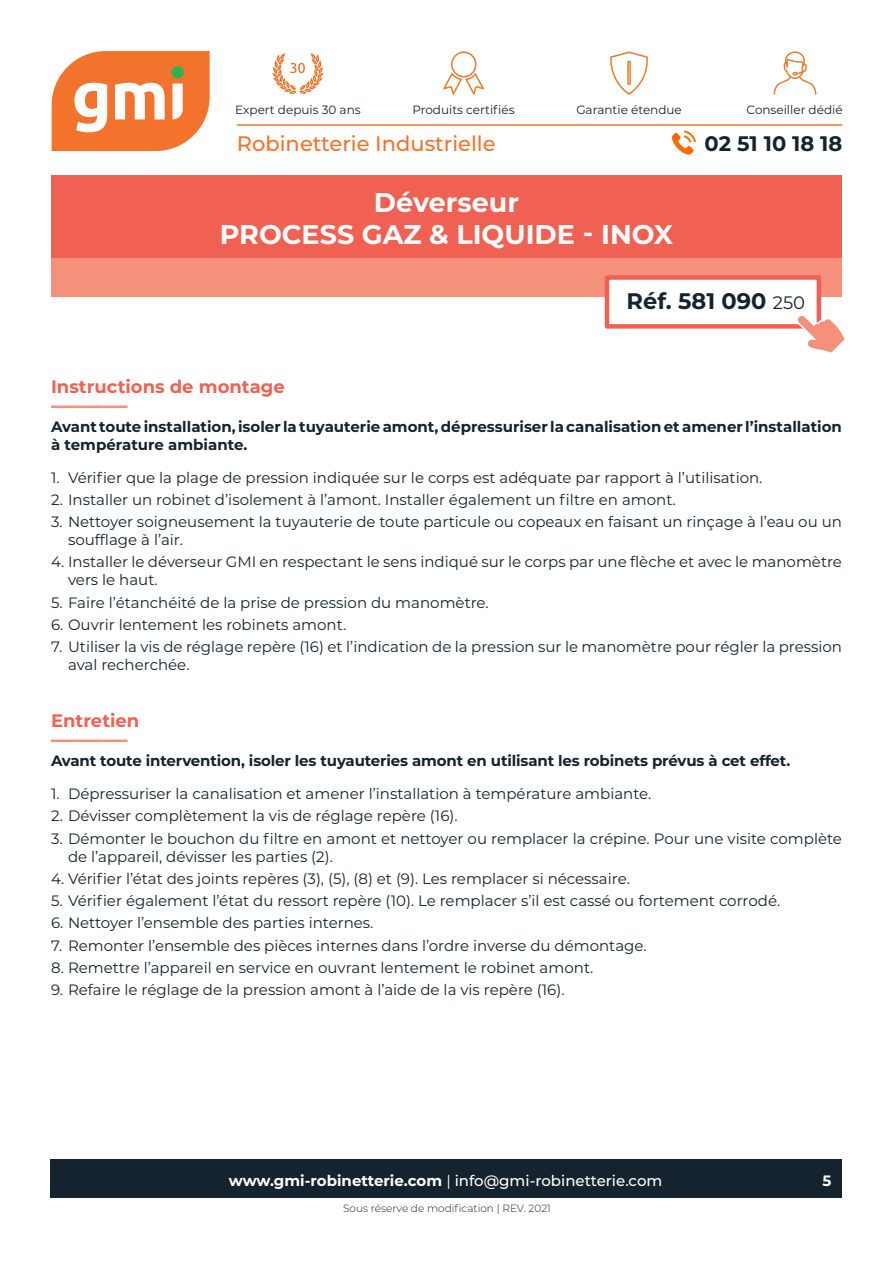
<style>
.page{position:relative;width:893px;height:1263px;background:#fff}
.page>*{position:absolute;margin:0;border:0;box-sizing:border-box;transform-origin:0 0}
.TITRE_Fiche_produit{font:700 27px "Montserrat";color:#fff}
.SOULIGNEMENT_SOUS-TI{font:700 25.5px "Montserrat";color:#f5907b}
.RÉFÉRENCE{font:700 22.5px "Montserrat";color:#14232d}
.t1{font:500 21px "Montserrat";color:#f3732c}
.t2{font:700 21px "Montserrat";color:#14232d}
.SOUS-TITRE{font:700 18px "Montserrat";color:#f16153}
.t3{font:15px/18px "Montserrat";color:#14232d}
.TEXTE{font:700 15px/18px "Montserrat";color:#14232d}
.t4{font:500 15px "Montserrat";color:#fff}
.t5{font:700 15px "Montserrat";color:#fff}
.t6{font:12px "Montserrat";color:#14232d}
.NOTE_BAS_DE_PAGE{font:300 10.5px "Montserrat";color:#14232d}
.s1{font-weight:400;font-size:18px}
.s2{font-weight:700}
.s3{font-weight:400}
</style>
<div class="page">
<div style="left:52px;top:175px;width:790px;height:83px;background:#f16153"></div>
<div style="left:52px;top:258px;width:790px;height:39px;background:#f5907b"></div>
<div style="left:605px;top:275px;width:216px;height:54px;background:#fff;border:4px solid #f16153"></div>
<div style="left:50px;top:1160px;width:792px;height:38px;background:#14232d"></div>
<svg style="left:52px;top:51px;width:158px;height:100px"></svg>
<hr style="left:237px;top:124px;width:605px;height:2px;background:#f3732c">
<img style="left:443px;top:51px;width:41px;height:44px">
<img style="left:610px;top:51px;width:38px;height:44px">
<img style="left:773px;top:51px;width:44px;height:44px">
<svg style="left:672px;top:131px;width:24px;height:24px"></svg>
<svg style="left:795px;top:313px;width:50px;height:40px"></svg>
<img style="left:272px;top:53px;width:52px;height:41px">
<p class="t6" style="left:235px;top:101px;width:127px">Expert depuis 30 ans</p>
<p class="t6" style="left:412px;top:101px;width:104px">Produits certifiés</p>
<p class="t6" style="left:576px;top:101px;width:107px">Garantie étendue</p>
<p class="t6" style="left:747px;top:101px;width:98px">Conseiller dédié</p>
<h3 class="t1" style="left:237px;top:129px;width:260px">Robinetterie Industrielle</h3>
<p class="TITRE_Fiche_produit" style="left:374px;top:183px;width:146px">Déverseur</p>
<p class="TITRE_Fiche_produit" style="left:220px;top:215px;width:455px">PROCESS GAZ &amp; LIQUIDE - INOX</p>
<h3 class="t2" style="left:705px;top:129px;width:139px">02 51 10 18 18</h3>
<p class="RÉFÉRENCE" style="left:627px;top:285px;width:180px">Réf. 581 090 <span class="s1">250</span></p>
<p class="SOUS-TITRE" style="left:51px;top:373px;width:235px">Instructions de montage</p>
<p class="SOULIGNEMENT_SOUS-TI" style="left:51px;top:386px;width:78px">――—</p>
<p class="TEXTE" style="left:51px;top:416px;width:792px">Avant toute installation, isoler la tuyauterie amont, dépressuriser la canalisation et amener l’installation à température ambiante.</p>
<p class="t3" style="left:51px;top:468px;width:713px">1. Vérifier que la plage de pression indiquée sur le corps est adéquate par rapport à l’utilisation.</p>
<p class="t3" style="left:51px;top:490px;width:626px">2. Installer un robinet d’isolement à l’amont. Installer également un filtre en amont.</p>
<p class="t3" style="left:68px;top:512px;width:775px;text-indent:-17px">3. Nettoyer soigneusement la tuyauterie de toute particule ou copeaux en faisant un rinçage à l’eau ou un soufflage à l’air.</p>
<p class="t3" style="left:68px;top:552px;width:775px;text-indent:-17px">4. Installer le déverseur GMI en respectant le sens indiqué sur le corps par une flèche et avec le manomètre vers le haut.</p>
<p class="t3" style="left:51px;top:593px;width:439px">5. Faire l’étanchéité de la prise de pression du manomètre.</p>
<p class="t3" style="left:51px;top:615px;width:297px">6. Ouvrir lentement les robinets amont.</p>
<p class="t3" style="left:68px;top:637px;width:775px;text-indent:-17px">7. Utiliser la vis de réglage repère (16) et l’indication de la pression sur le manomètre pour régler la pression aval recherchée.</p>
<p class="SOUS-TITRE" style="left:51px;top:708px;width:90px">Entretien</p>
<p class="SOULIGNEMENT_SOUS-TI" style="left:51px;top:721px;width:78px">――—</p>
<p class="TEXTE" style="left:51px;top:751px;width:741px">Avant toute intervention, isoler les tuyauteries amont en utilisant les robinets prévus à cet effet.</p>
<p class="t3" style="left:51px;top:784px;width:602px">1. Dépressuriser la canalisation et amener l’installation à température ambiante.</p>
<p class="t3" style="left:51px;top:806px;width:408px">2. Dévisser complètement la vis de réglage repère (16).</p>
<p class="t3" style="left:68px;top:829px;width:775px;text-indent:-17px">3. Démonter le bouchon du filtre en amont et nettoyer ou remplacer la crépine. Pour une visite complète de l’appareil, dévisser les parties (2).</p>
<p class="t3" style="left:51px;top:869px;width:580px">4. Vérifier l’état des joints repères (3), (5), (8) et (9). Les remplacer si nécessaire.</p>
<p class="t3" style="left:51px;top:891px;width:731px">5. Vérifier également l’état du ressort repère (10). Le remplacer s’il est cassé ou fortement corrodé.</p>
<p class="t3" style="left:51px;top:914px;width:324px">6. Nettoyer l’ensemble des parties internes.</p>
<p class="t3" style="left:51px;top:936px;width:597px">7. Remonter l’ensemble des pièces internes dans l’ordre inverse du démontage.</p>
<p class="t3" style="left:51px;top:958px;width:544px">8. Remettre l’appareil en service en ouvrant lentement le robinet amont.</p>
<p class="t3" style="left:51px;top:980px;width:515px">9. Refaire le réglage de la pression amont à l’aide de la vis repère (16).</p>
<p class="t4" style="left:229px;top:1170px;width:435px"><span class="s2">www.gmi-robinetterie.com</span> <span class="s3">|</span> info@gmi-robinetterie.com</p>
<p class="t5" style="left:822px;top:1170px;width:10px">5</p>
<p class="NOTE_BAS_DE_PAGE" style="left:343px;top:1201px;width:209px">Sous réserve de modification | REV. 2021</p>
</div>
